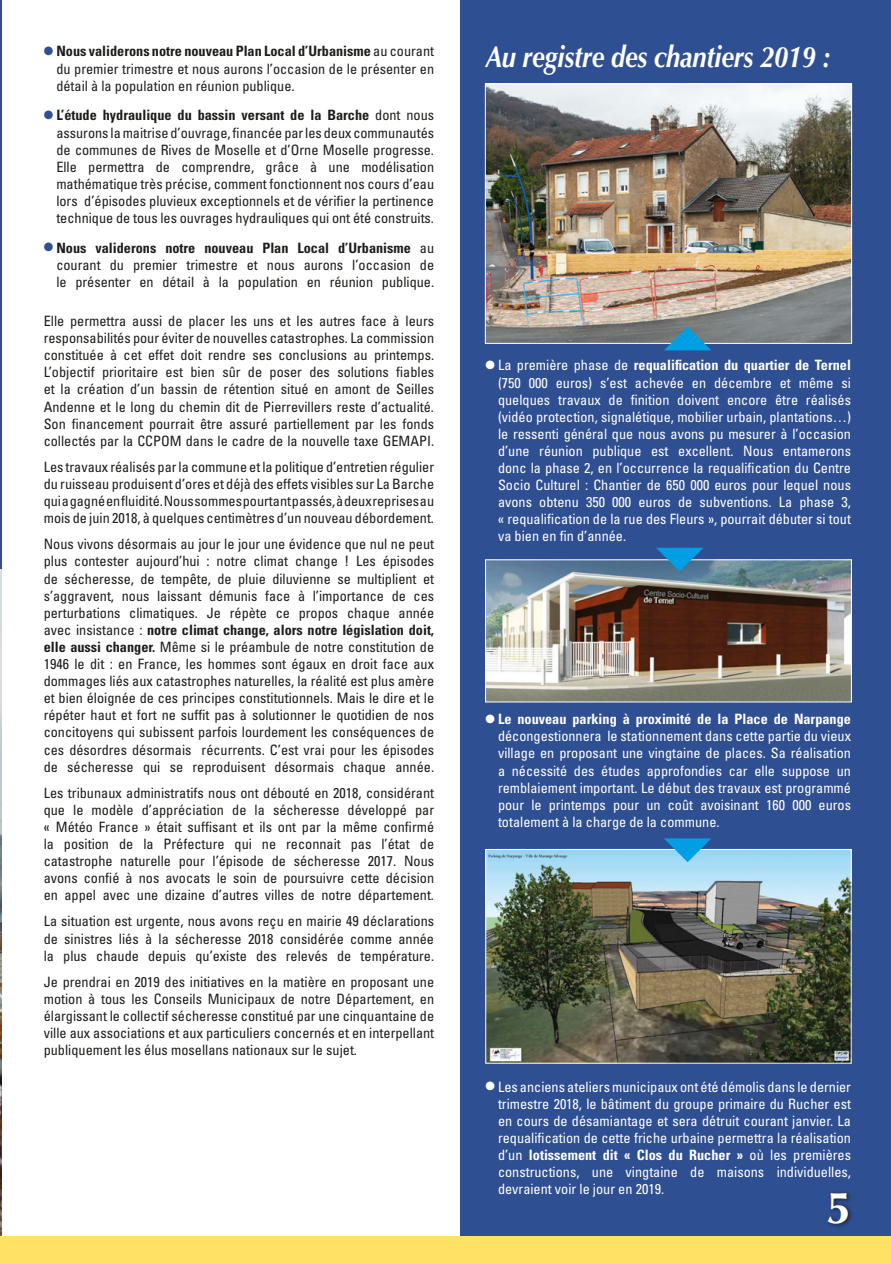
<style>
.page{position:relative;width:891px;height:1264px;background:#fff}
.page>*{position:absolute;margin:0;border:0;box-sizing:border-box;transform-origin:0 0}
.t1{font:700 45px "Optima";color:#fff}
.Titre_environnement{font:italic 700 30px "Optima";letter-spacing:-.01em;color:#fff;scale:.85 1}
.Texte_de_base{font:condensed 14.25px/17.1px "Univers";color:#1d1d1b;text-align:justify}
.Texte_de_base-2{font:condensed 14.25px/17.1px "Univers";color:#fff;text-align:justify}
.s1{color:#2f4f93}
.s2{font-weight:700}
</style>
<div class="page">
<img style="left:0;top:568px;width:1px;height:668px">
<hr style="left:0;top:0;width:1px;height:568px;background:#2f4f93">
<div style="left:460px;top:0;width:431px;height:1264px;background:#2f4f93"></div>
<div style="left:1px;top:1236px;width:890px;height:28px;background:#ffe163"></div>
<svg style="left:828px;top:1191px;width:24px;height:36px"></svg>
<img style="left:487px;top:85px;width:363px;height:257px">
<div style="left:485px;top:83px;width:367px;height:261px;border:1px solid #fff"></div>
<img style="left:487px;top:851px;width:363px;height:210px">
<div style="left:485px;top:849px;width:367px;height:214px;border:1px solid #fff"></div>
<svg style="left:664px;top:327px;width:47px;height:23px"></svg>
<svg style="left:664px;top:838px;width:47px;height:24px"></svg>
<img style="left:487px;top:561px;width:363px;height:139px">
<div style="left:485px;top:559px;width:367px;height:143px;border:1px solid #fff"></div>
<svg style="left:656px;top:548px;width:48px;height:23px"></svg>
<svg style="left:0;top:1236px;width:1px;height:28px"></svg>
<p class="Texte_de_base" style="left:56px;top:43px;width:379px;text-indent:-13px"><span class="s1">●</span> <span class="s2">Nous validerons notre nouveau Plan Local d’Urbanisme</span> au courant du premier trimestre et nous aurons l’occasion de le présenter en détail à la population en réunion publique.</p>
<p class="Texte_de_base" style="left:56px;top:107px;width:379px;text-indent:-13px"><span class="s1">●</span> <span class="s2">L’étude hydraulique du bassin versant de la Barche</span> dont nous assurons la maitrise d’ouvrage, financée par les deux communautés de communes de Rives de Moselle et d’Orne Moselle progresse.<br>Elle permettra de comprendre, grâce à une modélisation mathématique très précise, comment fonctionnent nos cours d’eau lors d’épisodes pluvieux exceptionnels et de vérifier la pertinence technique de tous les ouvrages hydrauliques qui ont été construits.</p>
<p class="Texte_de_base" style="left:56px;top:239px;width:379px;text-indent:-13px"><span class="s1">●</span> <span class="s2">Nous validerons notre nouveau Plan Local d’Urbanisme</span> au courant du premier trimestre et nous aurons l’occasion de le présenter en détail à la population en réunion publique.</p>
<p class="Texte_de_base" style="left:44px;top:312px;width:392px">Elle permettra aussi de placer les uns et les autres face à leurs responsabilités pour éviter de nouvelles catastrophes. La commission constituée à cet effet doit rendre ses conclusions au printemps.<br>L’objectif prioritaire est bien sûr de poser des solutions fiables et la création d’un bassin de rétention situé en amont de Seilles Andenne et le long du chemin dit de Pierrevillers reste d’actualité.<br>Son financement pourrait être assuré partiellement par les fonds collectés par la CCPOM dans le cadre de la nouvelle taxe GEMAPI.</p>
<p class="Texte_de_base" style="left:44px;top:458px;width:392px">Les travaux réalisés par la commune et la politique d’entretien régulier du ruisseau produisent d’ores et déjà des effets visibles sur La Barche qui a gagné en fluidité. Nous sommes pourtant passés, à deux reprises au mois de juin 2018, à quelques centimètres d’un nouveau débordement.</p>
<p class="Texte_de_base" style="left:44px;top:535px;width:392px">Nous vivons désormais au jour le jour une évidence que nul ne peut plus contester aujourd’hui : notre climat change ! Les épisodes de sécheresse, de tempête, de pluie diluvienne se multiplient et s’aggravent, nous laissant démunis face à l’importance de ces perturbations climatiques. Je répète ce propos chaque année avec insistance : <span class="s2">notre climat change, alors notre législation doit, elle aussi changer.</span> Même si le préambule de notre constitution de 1946 le dit : en France, les hommes sont égaux en droit face aux dommages liés aux catastrophes naturelles, la réalité est plus amère et bien éloignée de ces principes constitutionnels. Mais le dire et le répéter haut et fort ne suffit pas à solutionner le quotidien de nos concitoyens qui subissent parfois lourdement les conséquences de ces désordres désormais récurrents. C’est vrai pour les épisodes de sécheresse qui se reproduisent désormais chaque année.</p>
<p class="Texte_de_base" style="left:44px;top:784px;width:392px">Les tribunaux administratifs nous ont débouté en 2018, considérant que le modèle d’appréciation de la sécheresse développé par « Météo France » était suffisant et ils ont par la même confirmé la position de la Préfecture qui ne reconnait pas l’état de catastrophe naturelle pour l’épisode de sécheresse 2017. Nous avons confié à nos avocats le soin de poursuivre cette décision en appel avec une dizaine d’autres villes de notre département.</p>
<p class="Texte_de_base" style="left:44px;top:912px;width:392px">La situation est urgente, nous avons reçu en mairie 49 déclarations de sinistres liés à la sécheresse 2018 considérée comme année la plus chaude depuis qu’existe des relevés de température.</p>
<p class="Texte_de_base" style="left:44px;top:973px;width:392px">Je prendrai en 2019 des initiatives en la matière en proposant une motion à tous les Conseils Municipaux de notre Département, en élargissant le collectif sécheresse constitué par une cinquantaine de ville aux associations et aux particuliers concernés et en interpellant publiquement les élus mosellans nationaux sur le sujet.</p>
<p class="Titre_environnement" style="left:485px;top:39px;width:408px">Au registre des chantiers 2019 :</p>
<p class="Texte_de_base-2" style="left:498px;top:357px;width:355px;text-indent:-13px">● La première phase de <span class="s2">requalification du quartier de Ternel </span>(750 000 euros) s’est achevée en décembre et même si quelques travaux de finition doivent encore être réalisés (vidéo protection, signalétique, mobilier urbain, plantations…) le ressenti général que nous avons pu mesurer à l’occasion d’une réunion publique est excellent. Nous entamerons donc la phase 2, en l’occurrence la requalification du Centre Socio Culturel : Chantier de 650 000 euros pour lequel nous avons obtenu 350 000 euros de subventions. La phase 3, « requalification de la rue des Fleurs », pourrait débuter si tout va bien en fin d’année.</p>
<p class="Texte_de_base-2" style="left:498px;top:710px;width:355px;text-indent:-13px">● <span class="s2">Le nouveau parking à proximité de la Place de Narpange </span>décongestionnera le stationnement dans cette partie du vieux village en proposant une vingtaine de places. Sa réalisation a nécessité des études approfondies car elle suppose un remblaiement important. Le début des travaux est programmé pour le printemps pour un coût avoisinant 160 000 euros totalement à la charge de la commune.</p>
<p class="Texte_de_base-2" style="left:498px;top:1078px;width:355px;text-indent:-13px">● Les anciens ateliers municipaux ont été démolis dans le dernier trimestre 2018, le bâtiment du groupe primaire du Rucher est en cours de désamiantage et sera détruit courant janvier. La requalification de cette friche urbaine permettra la réalisation d’un <span class="s2">lotissement dit « Clos du Rucher »</span> où les premières constructions, une vingtaine de maisons individuelles, devraient voir le jour en 2019.</p>
<p class="t1" style="left:827px;top:1181px;width:27px">5</p>
</div>
